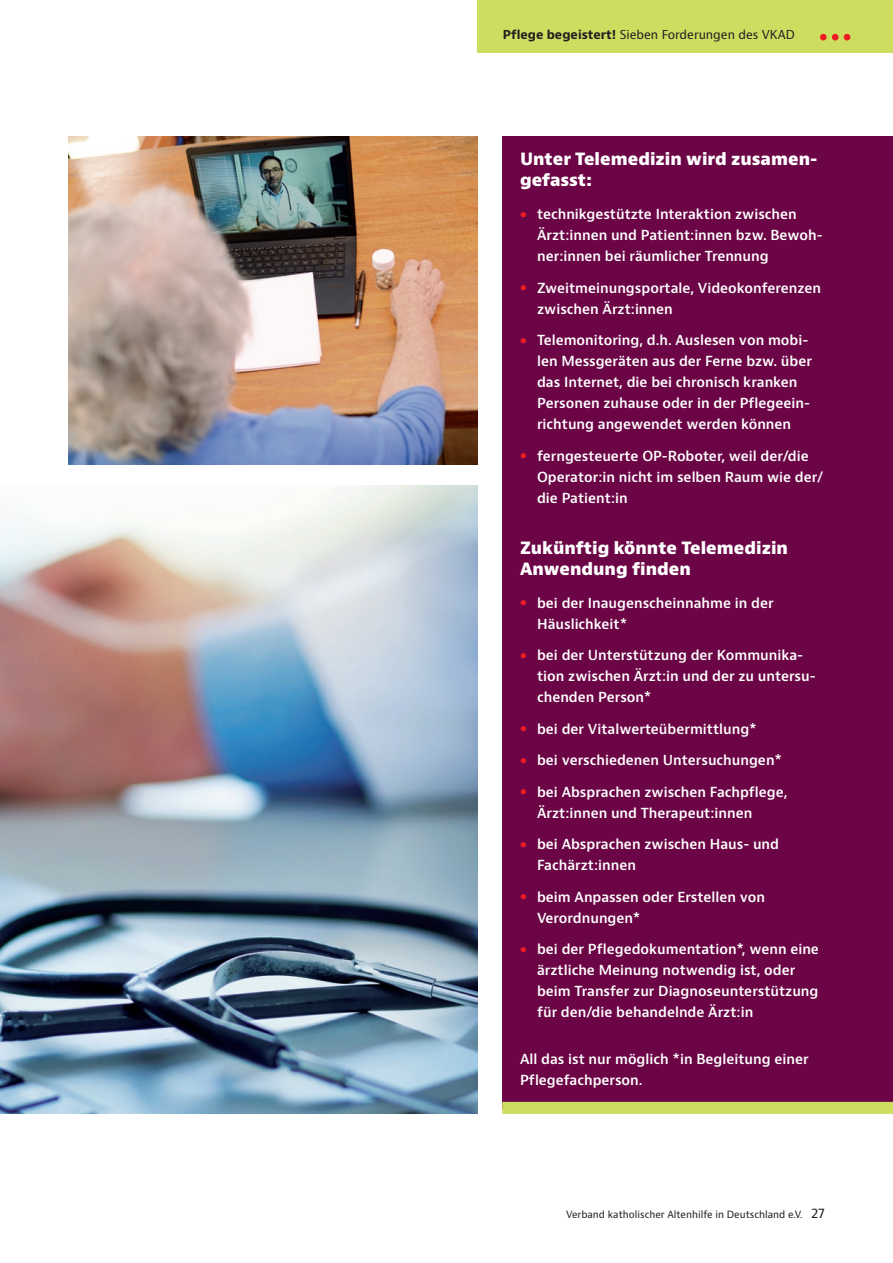
<style>
.page{position:relative;width:893px;height:1263px;background:#fff}
.page>*{position:absolute;margin:0;border:0;box-sizing:border-box;transform-origin:0 0}
.t1{font:800 16.5px/21px "Bernino Sans";color:#fff}
.t2{font:600 13.5px/21px "Bernino Sans";color:#fff}
.t3{font:12px "Bernino Sans";color:#231f20}
.t4{font:9.75px "Bernino Sans";color:#231f20}
.s1{font-weight:700}
.s2{color:#ee1d23}
.s3{font-size:13.5px}
</style>
<div class="page">
<div style="left:477px;top:0;width:416px;height:53px;background:#ccdd60"></div>
<div style="left:820px;top:34px;width:7px;height:7px;background:#ee1d23;border-radius:50%"></div>
<div style="left:832px;top:34px;width:6px;height:7px;background:#ee1d23;border-radius:50%"></div>
<div style="left:844px;top:34px;width:6px;height:7px;background:#ee1d23;border-radius:50%"></div>
<div style="left:503px;top:136px;width:390px;height:972px;background:#6b0545"></div>
<div style="left:502px;top:1102px;width:391px;height:12px;background:#ccdd60"></div>
<img style="left:0;top:485px;width:477px;height:628px">
<img style="left:68px;top:137px;width:409px;height:327px">
<p class="t3" style="left:503px;top:27px;width:294px"><span class="s1">Pflege begeistert!</span> Sieben Forderungen des VKAD</p>
<p class="t1" style="left:520px;top:149px;width:299px">Unter Telemedizin wird zusamen&shy;gefasst:</p>
<p class="t2" style="left:537px;top:204px;width:287px;text-indent:-17px"><span class="s2">●</span> technikgestützte Interaktion zwischen<br>Ärzt:innen und Patient:innen bzw. Bewoh&shy;ner:innen bei räumlicher Trennung</p>
<p class="t2" style="left:537px;top:278px;width:286px;text-indent:-17px"><span class="s2">●</span> Zweitmeinungsportale, Videokonferenzen zwischen Ärzt:innen</p>
<p class="t2" style="left:537px;top:330px;width:276px;text-indent:-17px"><span class="s2">●</span> Telemonitoring, d.h. Auslesen von mobi&shy;len Messgeräten aus der Ferne bzw. über das Internet, die bei chronisch kranken Personen zuhause oder in der Pflegeein&shy;richtung angewendet werden können</p>
<p class="t2" style="left:537px;top:446px;width:288px;text-indent:-17px"><span class="s2">●</span> ferngesteuerte OP-Roboter, weil der/die<br>Operator:in nicht im selben Raum wie der/ die Patient:in</p>
<p class="t1" style="left:520px;top:537px;width:269px">Zukünftig könnte Telemedizin<br>Anwendung finden</p>
<p class="t2" style="left:537px;top:593px;width:238px;text-indent:-17px"><span class="s2">●</span> bei der Inaugenscheinnahme in der<br>Häuslichkeit*</p>
<p class="t2" style="left:537px;top:645px;width:280px;text-indent:-17px"><span class="s2">●</span> bei der Unterstützung der Kommunika&shy;tion zwischen Ärzt:in und der zu untersu&shy;chenden Person*</p>
<p class="t2" style="left:520px;top:719px;width:238px"><span class="s2">●</span> bei der Vitalwerteübermittlung*</p>
<p class="t2" style="left:520px;top:750px;width:263px"><span class="s2">●</span> bei verschiedenen Untersuchungen*</p>
<p class="t2" style="left:537px;top:782px;width:252px;text-indent:-17px"><span class="s2">●</span> bei Absprachen zwischen Fachpflege,<br>Ärzt:innen und Therapeut:innen</p>
<p class="t2" style="left:537px;top:834px;width:244px;text-indent:-17px"><span class="s2">●</span> bei Absprachen zwischen Haus- und<br>Fachärzt:innen</p>
<p class="t2" style="left:537px;top:887px;width:229px;text-indent:-17px"><span class="s2">●</span> beim Anpassen oder Erstellen von<br>Verordnungen*</p>
<p class="t2" style="left:537px;top:939px;width:283px;text-indent:-17px"><span class="s2">●</span> bei der Pflegedokumentation*, wenn eine ärztliche Meinung notwendig ist, oder beim Transfer zur Diagnoseunterstützung für den/die behandelnde Ärzt:in</p>
<p class="t2" style="left:520px;top:1049px;width:290px">All das ist nur möglich *in Begleitung einer<br>Pflegefachperson.</p>
<p class="t4" style="left:566px;top:1207px;width:260px">Verband katholischer Altenhilfe in Deutschland e.V. <span class="s3">27</span></p>
</div>
